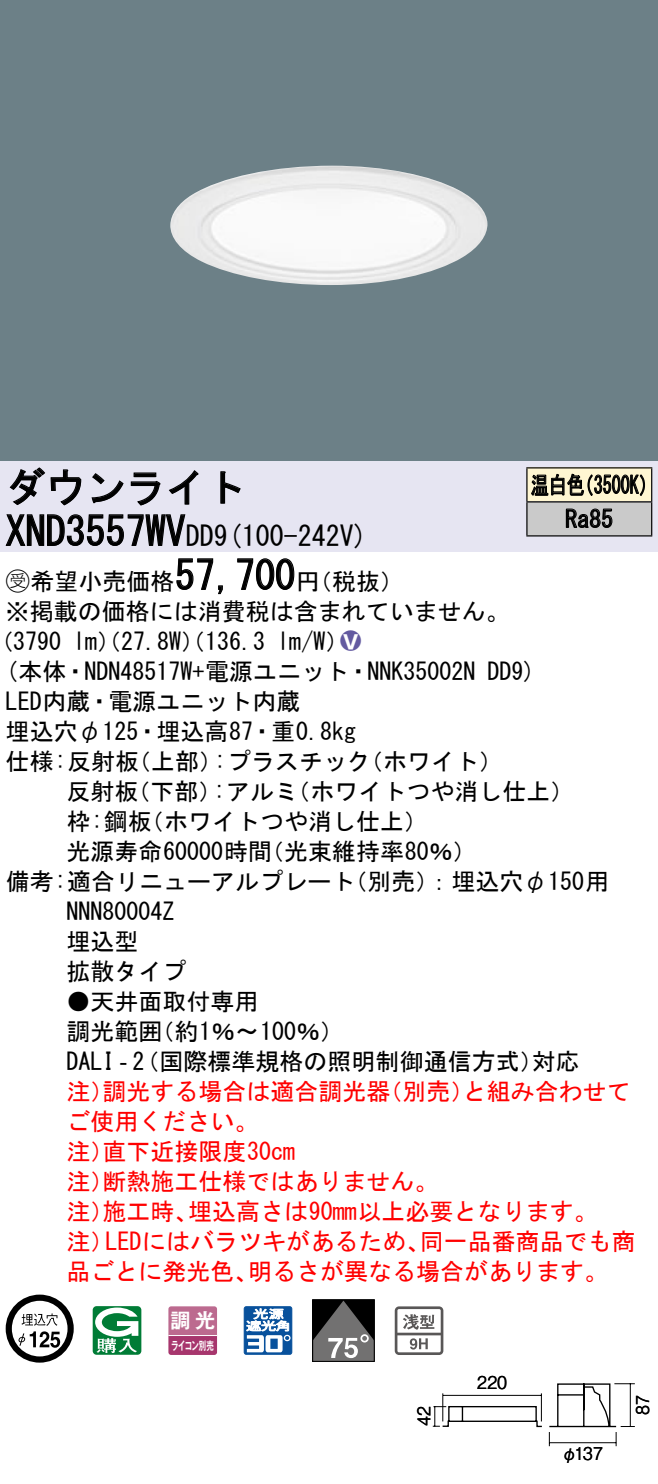
<style>
.page{position:relative;width:658px;height:1484px;background:#fff}
.page>*{position:absolute;margin:0;border:0;box-sizing:border-box;transform-origin:0 0}
.t1{font:40px "MS Gothic";color:#000}
.t2{font:28px "MS Gothic";color:#000}
.t3{font:24px/30px "MS Gothic";color:#000}
.t4{font:24px/30px "MS Gothic";color:#f00}
.t5{font:24px/34px "MS Gothic";color:#000;scale:.75 1}
.t6{font:24px "Ford Classification 1";color:#635aa0}
.t7{font:20px "Gothic MB101 Pro De Bold 90 pv RKSJ H";color:#fff}
.t8{font:17.6px "Gothic BBB Pro Medium 90 pv RKSJ H";letter-spacing:.005em;color:#000;scale:.9 1}
.t9{font:11.6px "Gothic MB101 Pro De Bold 90 pv RKSJ H";letter-spacing:-.05em;color:#fff;scale:.65 1}
.s1{font-size:28px}
.s2{font-family:"Ford Classification 1"}
.s3{color:#fff}
</style>
<div class="page">
<div style="left:0;top:0;width:658px;height:462px;background:#6c8087"></div>
<img style="left:170px;top:166px;width:318px;height:119px">
<div style="left:0;top:462px;width:658px;height:90px;background:#e6e5f2"></div>
<svg style="left:9px;top:467px;width:73px;height:39px"></svg>
<svg style="left:91px;top:473px;width:33px;height:30px"></svg>
<svg style="left:130px;top:472px;width:30px;height:34px"></svg>
<svg style="left:168px;top:470px;width:30px;height:35px"></svg>
<svg style="left:220px;top:471px;width:21px;height:33px"></svg>
<svg style="left:5px;top:514px;width:181px;height:32px"></svg>
<svg style="left:176px;top:558px;width:47px;height:37px"></svg>
<svg style="left:237px;top:558px;width:58px;height:32px"></svg>
<svg style="left:6px;top:1295px;width:68px;height:68px"></svg>
<svg style="left:93px;top:1306px;width:48px;height:49px"></svg>
<svg style="left:168px;top:1306px;width:49px;height:49px;background:#b55883"></svg>
<hr style="left:168px;top:1335px;width:49px;height:1px;background:#fff">
<svg style="left:244px;top:1306px;width:48px;height:49px"></svg>
<div style="left:312px;top:1299px;width:62px;height:63px;border:1px solid #000"></div>
<svg style="left:313px;top:1301px;width:61px;height:61px;background:#565656"></svg>
<svg style="left:395px;top:1306px;width:48px;height:49px"></svg>
<div style="left:527px;top:468px;width:124px;height:34px;background:#fff6d2"></div>
<div style="left:527px;top:502px;width:124px;height:34px;background:#cacaca"></div>
<hr style="left:526px;top:467px;width:126px;height:2px;background:#000">
<hr style="left:526px;top:468px;width:1px;height:33px;background:#000">
<hr style="left:651px;top:468px;width:1px;height:33px;background:#000">
<hr style="left:526px;top:501px;width:126px;height:2px;background:#000">
<hr style="left:526px;top:502px;width:1px;height:33px;background:#000">
<hr style="left:651px;top:502px;width:1px;height:33px;background:#000">
<hr style="left:526px;top:535px;width:126px;height:2px;background:#000">
<svg style="left:531px;top:473px;width:114px;height:23px"></svg>
<svg style="left:565px;top:508px;width:47px;height:20px"></svg>
<svg style="left:432px;top:1383px;width:203px;height:63px"></svg>
<h1 class="t1" style="left:6px;top:467px;width:242px">ダウンライト</h1>
<p class="t2" style="left:214px;top:522px;width:155px">(9 100-242 (V</p>
<h1 class="t1" style="left:6px;top:511px;width:210px">XND3557WV<span class="s1">DD</span></h1>
<h1 class="t1" style="left:175px;top:555px;width:121px">57,700</h1>
<p class="t3" style="left:6px;top:566px;width:505px"><span class="s2">B</span>希望小売価格<br>※掲載の価格には消費税は含まれていません。</p>
<p class="t6" style="left:340px;top:629px;width:22px">2<span class="s3">8</span></p>
<p class="t3" style="left:296px;top:566px;width:109px">（円税抜(</p>
<p class="t3" style="left:277px;top:626px;width:73px">l m (W/</p>
<p class="t3" style="left:-11px;top:626px;width:74px">（3790</p>
<p class="t3" style="left:73px;top:626px;width:193px">lm）（27.8 ）（W 136.3</p>
<p class="t5" style="left:565px;top:468px;width:65px;text-indent:-34px">温白色<br>Ra85</p>
<p class="t5" style="left:575px;top:468px;width:109px">（3500 (K</p>
<p class="t3" style="left:6px;top:656px;width:471px">(本体・NDN48517 +W 電源ユニット・NNK35002N</p>
<p class="t3" style="left:6px;top:686px;width:296px">LED内蔵・電源ユニット内蔵</p>
<p class="t3" style="left:6px;top:716px;width:352px">埋込穴φ125・埋込高87・重0.8kg</p>
<p class="t3" style="left:359px;top:746px;width:145px">（ホワイト(</p>
<p class="t3" style="left:487px;top:656px;width:50px">DD (9</p>
<p class="t3" style="left:214px;top:746px;width:158px">:プラスチック</p>
<p class="t3" style="left:6px;top:746px;width:135px">仕様:反射板</p>
<p class="t3" style="left:127px;top:746px;width:97px">（上部）</p>
<p class="t3" style="left:66px;top:776px;width:73px">反射板</p>
<p class="t3" style="left:126px;top:776px;width:97px">（下部）</p>
<p class="t3" style="left:213px;top:776px;width:86px">:アルミ</p>
<p class="t3" style="left:286px;top:776px;width:289px">（ホワイトつや消し仕上(</p>
<p class="t3" style="left:66px;top:806px;width:87px">枠:鋼板</p>
<p class="t3" style="left:140px;top:806px;width:289px">（ホワイトつや消し仕上(</p>
<p class="t3" style="left:66px;top:836px;width:207px">光源寿命60000時間</p>
<p class="t3" style="left:260px;top:836px;width:218px">（光束維持率80％(</p>
<p class="t3" style="left:66px;top:866px;width:290px;text-indent:-61px">備考:適合リニューアルプレート<br>NNN80004Z<br>埋込型<br>拡散タイプ</p>
<p class="t3" style="left:150px;top:986px;width:195px;text-indent:-84px">●天井面取付専用<br>（約1％〜100％(</p>
<p class="t3" style="left:343px;top:866px;width:267px">（別売：）埋込穴φ150用</p>
<p class="t3" style="left:66px;top:1016px;width:97px">調光範囲</p>
<p class="t3" style="left:66px;top:1046px;width:478px">DALI‐（2 国際標準規格の照明制御通信方式）</p>
<p class="t4" style="left:462px;top:1076px;width:169px">と組み合わせて</p>
<p class="t3" style="left:531px;top:1046px;width:49px">対応</p>
<p class="t4" style="left:102px;top:1076px;width:289px">調光する場合は適合調光器</p>
<p class="t4" style="left:378px;top:1076px;width:97px">（別売）</p>
<p class="t4" style="left:66px;top:1076px;width:49px">注）</p>
<p class="t4" style="left:66px;top:1106px;width:193px">ご使用ください。</p>
<p class="t4" style="left:102px;top:1136px;width:194px">直下近接限度30cm</p>
<p class="t4" style="left:102px;top:1136px;width:337px;text-indent:-36px">注）<br>断熱施工仕様ではありません。</p>
<p class="t4" style="left:66px;top:1166px;width:49px">注）</p>
<p class="t4" style="left:188px;top:1196px;width:411px">埋込高さは90mm以上必要となります。</p>
<p class="t4" style="left:102px;top:1196px;width:97px">施工時、</p>
<p class="t4" style="left:66px;top:1196px;width:49px">注）</p>
<p class="t4" style="left:66px;top:1226px;width:49px">注）</p>
<p class="t4" style="left:105px;top:1226px;width:326px">LEDにはバラツキがあるため、</p>
<p class="t4" style="left:420px;top:1226px;width:217px">同一品番商品でも商</p>
<p class="t4" style="left:66px;top:1256px;width:193px">品ごとに発光色、</p>
<p class="t4" style="left:248px;top:1256px;width:362px">明るさが異なる場合があります。</p>
<p class="t7" style="left:171px;top:1304px;width:46px">調光</p>
<p class="t9" style="left:171px;top:1335px;width:67px">ライコン別売</p>
<p class="t8" style="left:410px;top:1426px;width:24px;rotate:-90deg">42</p>
<p class="t8" style="left:477px;top:1369px;width:35px">220</p>
<p class="t8" style="left:574px;top:1440px;width:33px">137</p>
<p class="t8" style="left:561px;top:1440px;width:19px">φ</p>
<p class="t8" style="left:628px;top:1415px;width:24px;rotate:-90deg">87</p>
</div>
